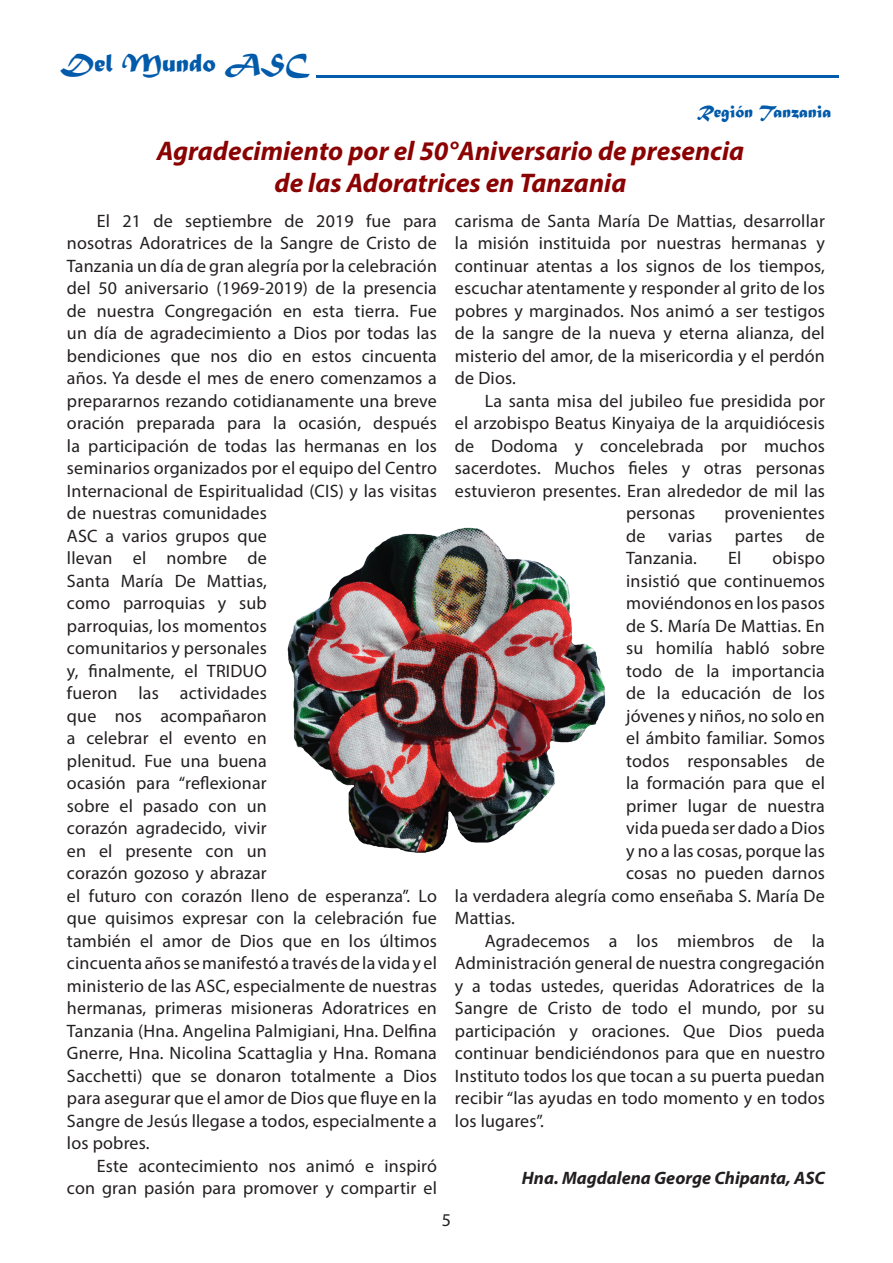
<style>
.page{position:relative;width:893px;height:1263px;background:#fff}
.page>*{position:absolute;margin:0;border:0;box-sizing:border-box;transform-origin:0 0}
.t1{font:italic 700 27px/32.4px "Myriad Pro";color:#8b0202;text-align:center}
.t2{font:27px "Matura MT Script Capitals";color:#015aaa}
.t3{font:18px/22.5px "Myriad Pro";letter-spacing:.01em;color:#231f20}
.t4{font:italic 700 18px "Myriad Pro";color:#231f20}
.t5{font:18px "Matura MT Script Capitals";color:#015aaa}
</style>
<div class="page">
<img style="left:288px;top:527px;width:318px;height:325px">
<hr style="left:316px;top:75px;width:523px;height:3px;background:#015aaa">
<h1 class="t2" style="left:60px;top:46px;width:250px">Del Mundo ASC</h1>
<p class="t5" style="left:697px;top:100px;width:136px">Región Tanzania</p>
<h1 class="t1" style="left:157px;top:134px;width:589px">Agradecimiento por el 50°Aniversario de presencia de las Adoratrices en Tanzania</h1>
<p class="t3" style="left:67px;top:209px;width:371px;text-indent:30px">El 21 de septiembre de 2019 fue para nosotras Adoratrices de la Sangre de Cristo de Tanzania un día de gran alegría por la celebración del 50 aniversario (1969-2019) de la presencia de nuestra Congregación en esta tierra. Fue un día de agradecimiento a Dios por todas las bendiciones que nos dio en estos cincuenta años. Ya desde el mes de enero comenzamos a prepararnos rezando cotidianamente una breve oración preparada para la ocasión, después la participación de todas las hermanas en los seminarios organizados por el equipo del Centro Internacional de Espiritualidad (CIS) y las visitas de nuestras comunidades<br>ASC a varios grupos que<br>llevan el nombre de<br>Santa María De Mattias,<br>como parroquias y sub<br>parroquias, los momentos<br>comunitarios y personales<br>y, finalmente, el TRIDUO<br>fueron las actividades<br>que nos acompañaron<br>a celebrar el evento en<br>plenitud. Fue una buena<br>ocasión para “reflexionar<br>sobre el pasado con un<br>corazón agradecido, vivir<br>en el presente con un<br>corazón gozoso y abrazar<br>el futuro con corazón lleno de esperanza”. Lo que quisimos expresar con la celebración fue también el amor de Dios que en los últimos cincuenta años se manifestó a través de la vida y el ministerio de las ASC, especialmente de nuestras hermanas, primeras misioneras Adoratrices en Tanzania (Hna. Angelina Palmigiani, Hna. Delfina Gnerre, Hna. Nicolina Scattaglia y Hna. Romana Sacchetti) que se donaron totalmente a Dios para asegurar que el amor de Dios que fluye en la Sangre de Jesús llegase a todos, especialmente a los pobres.</p>
<p class="t3" style="left:67px;top:1154px;width:371px;text-align:right">Este acontecimiento nos animó e inspiró con gran pasión para promover y compartir el</p>
<p class="t3" style="left:455px;top:209px;width:371px;text-align:justify">carisma de Santa María De Mattias, desarrollar la misión instituida por nuestras hermanas y continuar atentas a los signos de los tiempos, escuchar atentamente y responder al grito de los pobres y marginados. Nos animó a ser testigos de la sangre de la nueva y eterna alianza, del misterio del amor, de la misericordia y el perdón de Dios.</p>
<p class="t3" style="left:485px;top:389px;width:342px">La santa misa del jubileo fue presidida por</p>
<p class="t3" style="left:455px;top:412px;width:371px">el arzobispo Beatus Kinyaiya de la arquidiócesis</p>
<p class="t3" style="left:455px;top:434px;width:371px">de Dodoma y concelebrada por muchos</p>
<p class="t3" style="left:455px;top:457px;width:371px">sacerdotes. Muchos fieles y otras personas</p>
<p class="t3" style="left:455px;top:479px;width:372px">estuvieron presentes. Eran alrededor de mil las</p>
<p class="t3" style="left:626px;top:502px;width:71px">personas</p>
<p class="t3" style="left:725px;top:502px;width:102px">provenientes</p>
<p class="t3" style="left:626px;top:524px;width:21px">de</p>
<p class="t3" style="left:668px;top:524px;width:46px">varias</p>
<p class="t3" style="left:735px;top:524px;width:50px">partes</p>
<p class="t3" style="left:806px;top:524px;width:21px">de</p>
<p class="t3" style="left:626px;top:547px;width:72px">Tanzania.</p>
<p class="t3" style="left:728px;top:547px;width:15px">El</p>
<p class="t3" style="left:772px;top:547px;width:54px">obispo</p>
<p class="t3" style="left:626px;top:569px;width:200px">insistió que continuemos</p>
<p class="t3" style="left:626px;top:592px;width:200px">moviéndonos en los pasos</p>
<p class="t3" style="left:626px;top:614px;width:200px">de S. María De Mattias. En</p>
<p class="t3" style="left:626px;top:637px;width:200px">su homilía habló sobre</p>
<p class="t3" style="left:626px;top:659px;width:200px">todo de la importancia</p>
<p class="t3" style="left:626px;top:682px;width:200px">de la educación de los</p>
<p class="t3" style="left:626px;top:704px;width:200px">jóvenes y niños, no solo en</p>
<p class="t3" style="left:626px;top:727px;width:200px">el ámbito familiar. Somos</p>
<p class="t3" style="left:626px;top:749px;width:200px">todos responsables de</p>
<p class="t3" style="left:626px;top:772px;width:200px">la formación para que el</p>
<p class="t3" style="left:626px;top:794px;width:200px">primer lugar de nuestra</p>
<p class="t3" style="left:626px;top:817px;width:200px">vida pueda ser dado a Dios</p>
<p class="t3" style="left:626px;top:839px;width:200px">y no a las cosas, porque las</p>
<p class="t3" style="left:626px;top:862px;width:200px">cosas no pueden darnos</p>
<p class="t3" style="left:455px;top:884px;width:371px">la verdadera alegría como enseñaba S. María De</p>
<p class="t3" style="left:455px;top:907px;width:61px">Mattias.</p>
<p class="t3" style="left:485px;top:929px;width:342px">Agradecemos a los miembros de la</p>
<p class="t3" style="left:455px;top:952px;width:371px">Administración general de nuestra congregación</p>
<p class="t3" style="left:455px;top:974px;width:371px">y a todas ustedes, queridas Adoratrices de la</p>
<p class="t3" style="left:455px;top:997px;width:371px">Sangre de Cristo de todo el mundo, por su</p>
<p class="t3" style="left:455px;top:1019px;width:371px">participación y oraciones. Que Dios pueda</p>
<p class="t3" style="left:455px;top:1042px;width:371px">continuar bendiciéndonos para que en nuestro</p>
<p class="t3" style="left:455px;top:1064px;width:371px">Instituto todos los que tocan a su puerta puedan</p>
<p class="t3" style="left:455px;top:1087px;width:371px">recibir “las ayudas en todo momento y en todos</p>
<p class="t3" style="left:455px;top:1109px;width:91px">los lugares”.</p>
<p class="t4" style="left:522px;top:1166px;width:304px">Hna. Magdalena George Chipanta, ASC</p>
<p class="t3" style="left:442px;top:1208px;width:11px">5</p>
</div>
